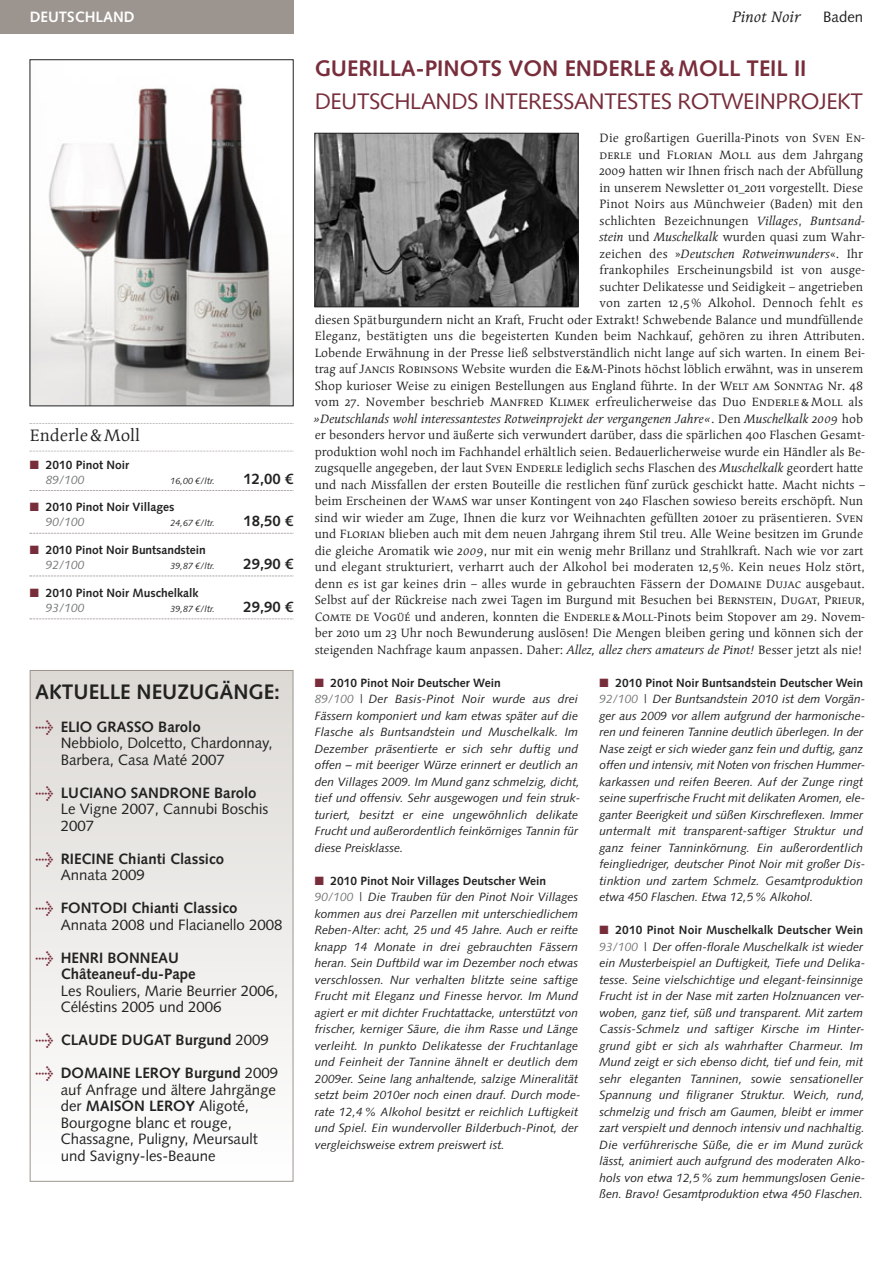
<style>
.page{position:relative;width:893px;height:1263px;background:#fff}
.page>*{position:absolute;margin:0;border:0;box-sizing:border-box;transform-origin:0 0}
.t1{font:22.5px "Syntax LT Std";letter-spacing:-.02em;color:#782d3b}
.t2{font:700 22.5px "Syntax LT Std";color:#782d3b}
.t3{font:700 21px "Syntax LT Std";color:#222221}
.t4{font:16.5px "Linotype Syntax Srf Com";color:#222221}
.t5{font:15px/16.5px "Syntax LT Std";color:#222221}
.t6{font:700 15px/16.5px "Syntax LT Std";color:#222221}
.t7{font:700 15px "Syntax LT Std";color:#fff}
.t8{font:italic 15px "Linotype Syntax Srf Com";color:#222221}
.t9{font:italic 12px/16.5px "Syntax LT Std";color:#222221}
.t10{font:12px/16.5px "Linotype Syntax Srf Com";color:#222221;text-align:right}
.t11{font:700 12px/15px "Syntax LT Std";color:#222221}
.t12{font:italic 9px "Syntax LT Std";color:#222221}
.s1{color:#782d3b}
.s2{font-weight:400;font-style:italic;color:#727676}
.s3{font-family:"Meta Plus";font-weight:500;color:#782d3b}
.s4{font-weight:700}
.s5{font-weight:400}
.s6{font-style:italic}
.s7{font-weight:700;font-style:normal}
.s8{color:#727676}
</style>
<div class="page">
<svg style="left:30px;top:423px;width:264px;height:1px"></svg>
<svg style="left:30px;top:451px;width:264px;height:1px"></svg>
<svg style="left:30px;top:490px;width:264px;height:1px"></svg>
<svg style="left:30px;top:533px;width:264px;height:1px"></svg>
<svg style="left:30px;top:576px;width:264px;height:1px"></svg>
<svg style="left:30px;top:618px;width:264px;height:1px"></svg>
<div style="left:0;top:0;width:293px;height:33px;background:#9c958f"></div>
<img style="left:32px;top:85px;width:259px;height:319px">
<div style="left:31px;top:671px;width:262px;height:510px;background:linear-gradient(to bottom,#dcd9d5,#fffffe)"></div>
<div style="left:30px;top:670px;width:263px;height:512px;border:1px solid #9c958f"></div>
<img style="left:317px;top:135px;width:259px;height:170px">
<div style="left:315px;top:133px;width:263px;height:174px;border:1px solid #222221"></div>
<p class="t7" style="left:30px;top:11px;width:106px">DEUTSCHLAND</p>
<p class="t8" style="left:732px;top:10px;width:70px">Pinot Noir</p>
<p class="t5" style="left:823px;top:10px;width:42px">Baden</p>
<h3 class="t4" style="left:30px;top:428px;width:112px">Enderle &amp; Moll</h3>
<p class="t11" style="left:46px;top:458px;width:85px;text-indent:-16px"><span class="s1">■</span> 2010 Pinot Noir<br><span class="s2">89/100</span></p>
<p class="t12" style="left:171px;top:477px;width:46px">16,00 €/ltr.</p>
<p class="t6" style="left:243px;top:472px;width:52px">12,00 €</p>
<p class="t11" style="left:46px;top:501px;width:130px;text-indent:-16px"><span class="s1">■</span> 2010 Pinot Noir Villages<br><span class="s2">90/100</span></p>
<p class="t12" style="left:171px;top:520px;width:46px">24,67 €/ltr.</p>
<p class="t6" style="left:243px;top:514px;width:52px">18,50 €</p>
<p class="t11" style="left:46px;top:544px;width:161px;text-indent:-16px"><span class="s1">■</span> 2010 Pinot Noir Buntsandstein<br><span class="s2">92/100</span></p>
<p class="t12" style="left:171px;top:562px;width:46px">39,87 €/ltr.</p>
<p class="t6" style="left:243px;top:557px;width:52px">29,90 €</p>
<p class="t11" style="left:46px;top:586px;width:154px;text-indent:-16px"><span class="s1">■</span> 2010 Pinot Noir Muschelkalk<br><span class="s2">93/100</span></p>
<p class="t12" style="left:171px;top:605px;width:46px">39,87 €/ltr.</p>
<p class="t6" style="left:243px;top:600px;width:52px">29,90 €</p>
<h2 class="t3" style="left:35px;top:683px;width:247px">AKTUELLE NEUZUGÄNGE:</h2>
<p class="t5" style="left:61px;top:719px;width:213px;text-indent:-26px"><span class="s3">&gt;</span> <span class="s4">ELIO GRASSO Barolo<br></span>Nebbiolo, Dolcetto, Chardonnay,<br>Barbera, Casa Maté 2007</p>
<p class="t5" style="left:61px;top:785px;width:209px;text-indent:-26px"><span class="s3">&gt;</span> <span class="s4">LUCIANO SANDRONE Barolo<br></span>Le Vigne 2007, Cannubi Boschis<br>2007</p>
<p class="t6" style="left:61px;top:851px;width:165px;text-indent:-26px"><span class="s3">&gt;</span> RIECINE Chianti Classico<br><span class="s5">Annata 2009</span></p>
<p class="t5" style="left:61px;top:901px;width:223px;text-indent:-26px"><span class="s3">&gt;</span> <span class="s4">FONTODI Chianti Classico<br></span>Annata 2008 und Flacianello 2008</p>
<p class="t6" style="left:61px;top:950px;width:137px;text-indent:-26px"><span class="s3">&gt;</span> HENRI BONNEAU<br>Châteaneuf-du-Pape</p>
<p class="t5" style="left:61px;top:983px;width:219px">Les Rouliers, Marie Beurrier 2006,<br>Céléstins 2005 und 2006</p>
<p class="t6" style="left:35px;top:1025px;width:245px;line-height:33px"><span class="s3">&gt;</span> CLAUDE DUGAT Burgund <span class="s5">2009 </span><span class="s3">&gt;</span> DOMAINE LEROY Burgund <span class="s5">2009</span></p>
<p class="t5" style="left:61px;top:1082px;width:217px">auf Anfrage und ältere Jahrgänge der <span class="s4">MAISON LEROY</span> Aligoté,<br>Bourgogne blanc et rouge,<br>Chassagne, Puligny, Meursault und Savigny-les-Beaune</p>
<h1 class="t2" style="left:315px;top:59px;width:493px">GUERILLA-PINOTS VON ENDERLE &amp; MOLL TEIL II</h1>
<h1 class="t1" style="left:315px;top:92px;width:550px">DEUTSCHLANDS INTERESSANTESTES ROTWEINPROJEKT</h1>
<p class="t10" style="left:313px;top:131px;width:553px">Die großartigen Guerilla-Pinots von Sven En-<br>derle und Florian Moll aus dem Jahrgang<br>2009 hatten wir Ihnen frisch nach der Abfüllung<br>in unserem Newsletter 01_2011 vorgestellt. Diese<br>Pinot Noirs aus Münchweier (Baden) mit den<br>schlichten Bezeichnungen <span class="s6">Villages</span>, <span class="s6">Buntsand-<br>stein</span> und <span class="s6">Muschelkalk</span> wurden quasi zum Wahr-<br>zeichen des »<span class="s6">Deutschen Rotweinwunders</span>«. Ihr<br>frankophiles Erscheinungsbild ist von ausge-<br>suchter Delikatesse und Seidigkeit – angetrieben<br>von zarten 12 ,5% Alkohol. Dennoch fehlt es<br>diesen Spätburgundern nicht an Kraft, Frucht oder Extrakt! Schwebende Balance und mundfüllende Eleganz, bestätigten uns die begeisterten Kunden beim Nachkauf, gehören zu ihren Attributen.<br>Lobende Erwähnung in der Presse ließ selbstverständlich nicht lange auf sich warten. In einem Bei&shy;trag auf Jancis Robinsons Website wurden die E&amp;M-Pinots höchst löblich erwähnt, was in unserem Shop kurioser Weise zu einigen Bestellungen aus England führte. In der Welt am Sonntag Nr. 48 vom 27. November beschrieb Manfred Klimek erfreulicherweise das Duo Enderle &amp; Moll als <span class="s6">»Deutschlands wohl interessantestes Rotweinprojekt der vergangenen Jahre«</span>. Den <span class="s6">Muschelkalk 2009</span> hob er besonders hervor und äußerte sich verwundert darüber, dass die spärlichen 400 Flaschen Gesamt&shy;produktion wohl noch im Fachhandel erhältlich seien. Bedauerlicherweise wurde ein Händler als Be&shy;zugsquelle angegeben, der laut Sven Enderle lediglich sechs Flaschen des <span class="s6">Muschelkalk</span> geordert hatte und nach Missfallen der ersten Bouteille die restlichen fünf zurück geschickt hatte. Macht nichts – beim Erscheinen der WamS war unser Kontingent von 240 Flaschen sowieso bereits erschöpft. Nun sind wir wieder am Zuge, Ihnen die kurz vor Weihnachten gefüllten 2010er zu präsentieren. Sven und Florian blieben auch mit dem neuen Jahrgang ihrem Stil treu. Alle Weine besitzen im Grunde die gleiche Aromatik wie <span class="s6">2009</span>, nur mit ein wenig mehr Brillanz und Strahlkraft. Nach wie vor zart und elegant strukturiert, verharrt auch der Alkohol bei moderaten 12,5%. Kein neues Holz stört, denn es ist gar keines drin – alles wurde in gebrauchten Fässern der Domaine Dujac ausgebaut.<br>Selbst auf der Rückreise nach zwei Tagen im Burgund mit Besuchen bei Bernstein, Dugat, Prieur, Comte de Vogüé und anderen, konnten die Enderle &amp; Moll-Pinots beim Stopover am 29. Novem&shy;ber 2010 um 23 Uhr noch Bewunderung auslösen! Die Mengen bleiben gering und können sich der steigenden Nachfrage kaum anpassen. Daher: <span class="s6">Allez, allez chers amateurs de Pinot!</span> Besser jetzt als nie!</p>
<p class="t9" style="left:315px;top:675px;width:267px"><span class="s1">■</span> <span class="s7">2010 Pinot Noir Deutscher Wein<br></span><span class="s8">89/100</span> | Der Basis-Pinot Noir wurde aus drei Fässern komponiert und kam etwas später auf die Flasche als Buntsandstein und Muschelkalk. Im Dezember präsentierte er sich sehr duftig und offen – mit beeriger Würze erinnert er deutlich an den Villages 2009. Im Mund ganz schmelzig, dicht, tief und offensiv. Sehr ausgewogen und fein struk&shy;turiert, besitzt er eine ungewöhnlich delikate Frucht und außerordentlich feinkörniges Tannin für diese Preisklasse.</p>
<p class="t9" style="left:315px;top:873px;width:267px"><span class="s1">■</span> <span class="s7">2010 Pinot Noir Villages Deutscher Wein </span><span class="s8">90/100</span> | Die Trauben für den Pinot Noir Villages kommen aus drei Parzellen mit unterschiedlichem Reben-Alter: acht, 25 und 45 Jahre. Auch er reifte knapp 14 Monate in drei gebrauchten Fässern heran. Sein Duftbild war im Dezember noch etwas verschlossen. Nur verhalten blitzte seine saftige Frucht mit Eleganz und Finesse hervor. Im Mund agiert er mit dichter Fruchtattacke, unterstützt von frischer, kerniger Säure, die ihm Rasse und Länge verleiht. In punkto Delikatesse der Fruchtanlage und Feinheit der Tannine ähnelt er deutlich dem 2009er. Seine lang anhaltende, salzige Mineralität setzt beim 2010er noch einen drauf. Durch mode&shy;rate 12,4 % Alkohol besitzt er reichlich Luftigkeit und Spiel. Ein wundervoller Bilderbuch-Pinot, der vergleichsweise extrem preiswert ist.</p>
<p class="t9" style="left:600px;top:675px;width:267px"><span class="s1">■</span> <span class="s7">2010 Pinot Noir Buntsandstein Deutscher Wein </span><span class="s8">92/100</span> | Der Buntsandstein 2010 ist dem Vorgän&shy;ger aus 2009 vor allem aufgrund der harmonische&shy;ren und feineren Tannine deutlich überlegen. In der Nase zeigt er sich wieder ganz fein und duftig, ganz offen und intensiv, mit Noten von frischen Hummer&shy;karkassen und reifen Beeren. Auf der Zunge ringt seine superfrische Frucht mit delikaten Aromen, ele&shy;ganter Beerigkeit und süßen Kirschreflexen. Immer untermalt mit transparent-saftiger Struktur und ganz feiner Tanninkörnung. Ein außerordentlich feingliedriger, deutscher Pinot Noir mit großer Dis&shy;tinktion und zartem Schmelz. Gesamtproduktion etwa 450 Flaschen. Etwa 12,5 % Alkohol.</p>
<p class="t9" style="left:600px;top:923px;width:267px"><span class="s1">■</span> <span class="s7">2010 Pinot Noir Muschelkalk Deutscher Wein </span><span class="s8">93/100</span> | Der offen-florale Muschelkalk ist wieder ein Musterbeispiel an Duftigkeit, Tiefe und Delika&shy;tesse. Seine vielschichtige und elegant-feinsinnige Frucht ist in der Nase mit zarten Holznuancen ver&shy;woben, ganz tief, süß und transparent. Mit zartem Cassis-Schmelz und saftiger Kirsche im Hinter&shy;grund gibt er sich als wahrhafter Charmeur. Im Mund zeigt er sich ebenso dicht, tief und fein, mit sehr eleganten Tanninen, sowie sensationeller Spannung und filigraner Struktur. Weich, rund, schmelzig und frisch am Gaumen, bleibt er immer zart verspielt und dennoch intensiv und nachhaltig.<br>Die verführerische Süße, die er im Mund zurück lässt, animiert auch aufgrund des moderaten Alko&shy;hols von etwa 12,5 % zum hemmungslosen Genie&shy;ßen. Bravo! Gesamtproduktion etwa 450 Flaschen.</p>
</div>
